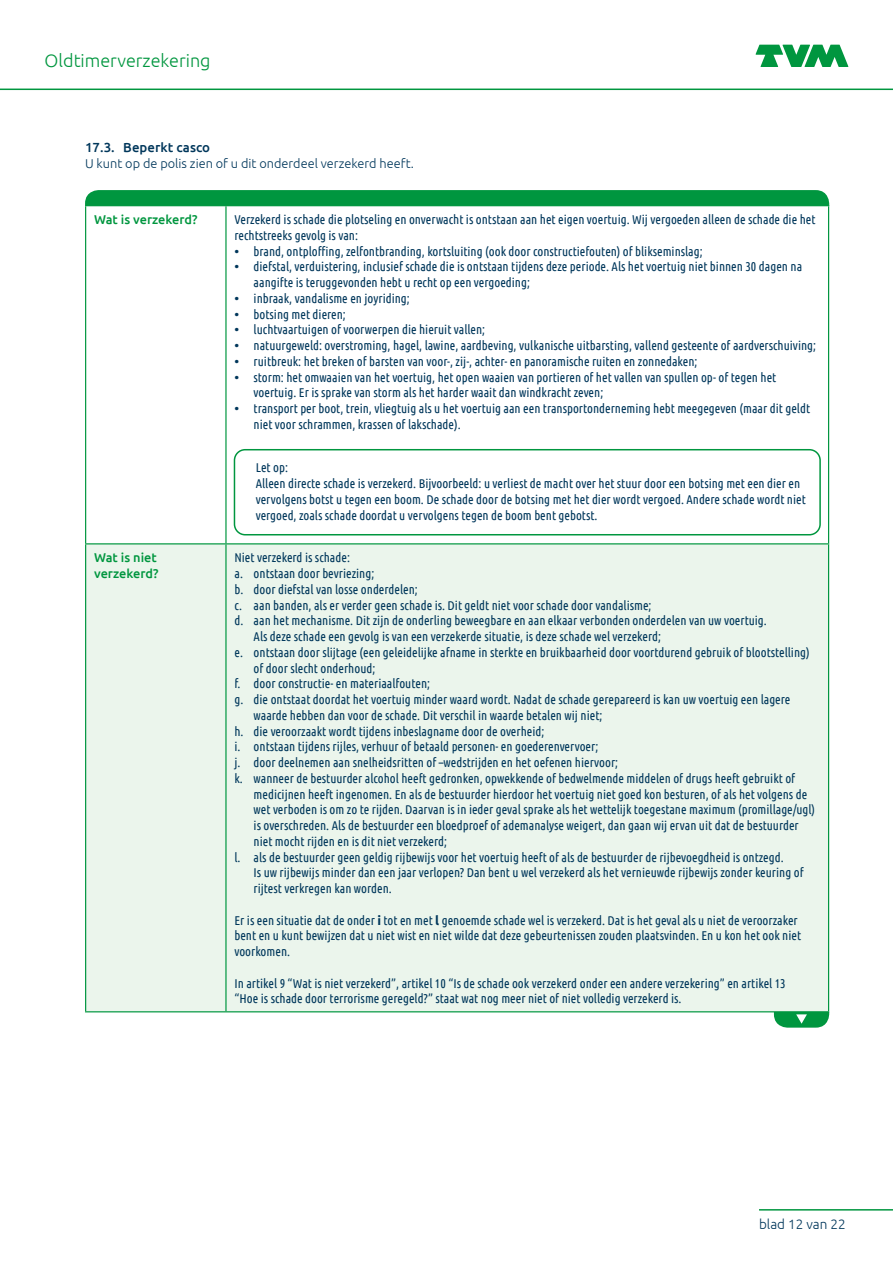
<style>
.page{position:relative;width:893px;height:1263px;background:#fff}
.page>*{position:absolute;margin:0;border:0;box-sizing:border-box;transform-origin:0 0}
.t1{font:300 18px "Ubuntu";color:#00963f}
.t2{font:300 13.5px "Ubuntu";color:#00375b}
.Bodykopje_bl_-_16{font:500 13.2px "Ubuntu";letter-spacing:.005em;color:#00375b}
.Body_tabel_-_16{font:12.75px/15.8px "Ubuntu Condensed";color:#00375b}
.Body_-_16{font:300 12.75px "Ubuntu";color:#00375b}
.T_Body_vraag{font:500 12.75px/15.8px "Ubuntu";color:#00963f}
.s1{font-family:"Ubuntu";font-weight:500}
.s2{font-family:"Ubuntu";font-weight:700}
</style>
<div class="page">
<svg style="left:756px;top:45px;width:92px;height:22px"></svg>
<hr style="left:0;top:89px;width:893px;height:1px;background:#00963f">
<hr style="left:759px;top:1209px;width:134px;height:1px;background:#00963f">
<div style="left:86px;top:544px;width:742px;height:467px;background:#ebf5ec"></div>
<hr style="left:85px;top:206px;width:1px;height:337px;background:#00963f">
<hr style="left:225px;top:206px;width:2px;height:337px;background:#00963f">
<hr style="left:828px;top:206px;width:1px;height:337px;background:#00963f">
<hr style="left:85px;top:543px;width:141px;height:1px;background:#00963f">
<hr style="left:85px;top:544px;width:1px;height:467px;background:#00963f">
<hr style="left:226px;top:543px;width:603px;height:1px;background:#00963f">
<hr style="left:225px;top:544px;width:2px;height:467px;background:#00963f">
<hr style="left:828px;top:544px;width:1px;height:467px;background:#00963f">
<hr style="left:85px;top:1011px;width:141px;height:1px;background:#00963f">
<hr style="left:226px;top:1011px;width:603px;height:1px;background:#00963f">
<div style="left:234px;top:449px;width:587px;height:86px;border:2px solid #00963f;border-radius:11px"></div>
<div style="left:85px;top:190px;width:744px;height:16px;background:#00963f"></div>
<svg style="left:774px;top:1012px;width:55px;height:16px"></svg>
<h1 class="t1" style="left:45px;top:50px;width:167px">Oldtimerverzekering</h1>
<p class="Bodykopje_bl_-_16" style="left:85px;top:139px;width:127px">17.3. Beperkt casco</p>
<p class="Body_-_16" style="left:85px;top:155px;width:330px">U kunt op de polis zien of u dit onderdeel verzekerd heeft.</p>
<p class="T_Body_vraag" style="left:94px;top:211px;width:105px">Wat is verzekerd?</p>
<p class="Body_tabel_-_16" style="left:234px;top:211px;width:583px">Verzekerd is schade die plotseling en onverwacht is ontstaan aan het eigen voertuig. Wij vergoeden alleen de schade die het rechtstreeks gevolg is van:</p>
<p class="Body_tabel_-_16" style="left:234px;top:243px;width:470px"><span class="s1">•</span> brand, ontploffing, zelfontbranding, kortsluiting (ook door constructiefouten) of blikseminslag;</p>
<p class="Body_tabel_-_16" style="left:254px;top:258px;width:550px;text-indent:-19px"><span class="s1">•</span> diefstal, verduistering, inclusief schade die is ontstaan tijdens deze periode. Als het voertuig niet binnen 30 dagen na aangifte is teruggevonden hebt u recht op een vergoeding;</p>
<p class="Body_tabel_-_16" style="left:234px;top:290px;width:177px"><span class="s1">•</span> inbraak, vandalisme en joyriding;</p>
<p class="Body_tabel_-_16" style="left:234px;top:306px;width:113px"><span class="s1">•</span> botsing met dieren;</p>
<p class="Body_tabel_-_16" style="left:234px;top:321px;width:252px"><span class="s1">•</span> luchtvaartuigen of voorwerpen die hieruit vallen;</p>
<p class="Body_tabel_-_16" style="left:234px;top:337px;width:583px"><span class="s1">•</span> natuurgeweld: overstroming, hagel, lawine, aardbeving, vulkanische uitbarsting, vallend gesteente of aardverschuiving;</p>
<p class="Body_tabel_-_16" style="left:234px;top:353px;width:465px"><span class="s1">•</span> ruitbreuk: het breken of barsten van voor-, zij-, achter- en panoramische ruiten en zonnedaken;</p>
<p class="Body_tabel_-_16" style="left:254px;top:369px;width:524px;text-indent:-19px"><span class="s1">•</span> storm: het omwaaien van het voertuig, het open waaien van portieren of het vallen van spullen op- of tegen het voertuig. Er is sprake van storm als het harder waait dan windkracht zeven;</p>
<p class="Body_tabel_-_16" style="left:254px;top:400px;width:558px;text-indent:-19px"><span class="s1">•</span> transport per boot, trein, vliegtuig als u het voertuig aan een transportonderneming hebt meegegeven (maar dit geldt niet voor schrammen, krassen of lakschade).</p>
<p class="Body_tabel_-_16" style="left:256px;top:459px;width:34px">Let op:</p>
<p class="Body_tabel_-_16" style="left:256px;top:475px;width:552px">Alleen directe schade is verzekerd. Bijvoorbeeld: u verliest de macht over het stuur door een botsing met een dier en vervolgens botst u tegen een boom. De schade door de botsing met het dier wordt vergoed. Andere schade wordt niet vergoed, zoals schade doordat u vervolgens tegen de boom bent gebotst.</p>
<p class="T_Body_vraag" style="left:94px;top:549px;width:66px">Wat is niet verzekerd?</p>
<p class="Body_tabel_-_16" style="left:234px;top:549px;width:117px">Niet verzekerd is schade:</p>
<p class="Body_tabel_-_16" style="left:234px;top:565px;width:141px">a. ontstaan door bevriezing;</p>
<p class="Body_tabel_-_16" style="left:234px;top:581px;width:185px">b. door diefstal van losse onderdelen;</p>
<p class="Body_tabel_-_16" style="left:234px;top:597px;width:419px">c. aan banden, als er verder geen schade is. Dit geldt niet voor schade door vandalisme;</p>
<p class="Body_tabel_-_16" style="left:254px;top:612px;width:515px;text-indent:-19px">d. aan het mechanisme. Dit zijn de onderling beweegbare en aan elkaar verbonden onderdelen van uw voertuig.<br>Als deze schade een gevolg is van een verzekerde situatie, is deze schade wel verzekerd;</p>
<p class="Body_tabel_-_16" style="left:254px;top:644px;width:558px;text-indent:-19px">e. ontstaan door slijtage (een geleidelijke afname in sterkte en bruikbaarheid door voortdurend gebruik of blootstelling) of door slecht onderhoud;</p>
<p class="Body_tabel_-_16" style="left:234px;top:675px;width:197px">f. door constructie- en materiaalfouten;</p>
<p class="Body_tabel_-_16" style="left:254px;top:691px;width:538px;text-indent:-19px">g. die ontstaat doordat het voertuig minder waard wordt. Nadat de schade gerepareerd is kan uw voertuig een lagere waarde hebben dan voor de schade. Dit verschil in waarde betalen wij niet;</p>
<p class="Body_tabel_-_16" style="left:234px;top:723px;width:311px">h. die veroorzaakt wordt tijdens inbeslagname door de overheid;</p>
<p class="Body_tabel_-_16" style="left:234px;top:738px;width:365px">i. ontstaan tijdens rijles, verhuur of betaald personen- en goederenvervoer;</p>
<p class="Body_tabel_-_16" style="left:234px;top:754px;width:385px">j. door deelnemen aan snelheidsritten of –wedstrijden en het oefenen hiervoor;</p>
<p class="Body_tabel_-_16" style="left:254px;top:770px;width:563px;text-indent:-19px">k. wanneer de bestuurder alcohol heeft gedronken, opwekkende of bedwelmende middelen of drugs heeft gebruikt of medicijnen heeft ingenomen. En als de bestuurder hierdoor het voertuig niet goed kon besturen, of als het volgens de wet verboden is om zo te rijden. Daarvan is in ieder geval sprake als het wettelijk toegestane maximum (promillage/ugl) is overschreden. Als de bestuurder een bloedproef of ademanalyse weigert, dan gaan wij ervan uit dat de bestuurder niet mocht rijden en is dit niet verzekerd;</p>
<p class="Body_tabel_-_16" style="left:254px;top:849px;width:551px;text-indent:-19px">l. als de bestuurder geen geldig rijbewijs voor het voertuig heeft of als de bestuurder de rijbevoegdheid is ontzegd.<br>Is uw rijbewijs minder dan een jaar verlopen? Dan bent u wel verzekerd als het vernieuwde rijbewijs zonder keuring of rijtest verkregen kan worden.</p>
<p class="Body_tabel_-_16" style="left:234px;top:912px;width:568px">Er is een situatie dat de onder <span class="s2">i</span> tot en met <span class="s2">l</span> genoemde schade wel is verzekerd. Dat is het geval als u niet de veroorzaker bent en u kunt bewijzen dat u niet wist en niet wilde dat deze gebeurtenissen zouden plaatsvinden. En u kon het ook niet voorkomen.</p>
<p class="Body_tabel_-_16" style="left:234px;top:975px;width:553px">In artikel 9 “Wat is niet verzekerd”, artikel 10 “Is de schade ook verzekerd onder een andere verzekering” en artikel 13 “Hoe is schade door terrorisme geregeld?” staat wat nog meer niet of niet volledig verzekerd is.</p>
<p class="t2" style="left:759px;top:1216px;width:88px">blad 12 van 22</p>
</div>
